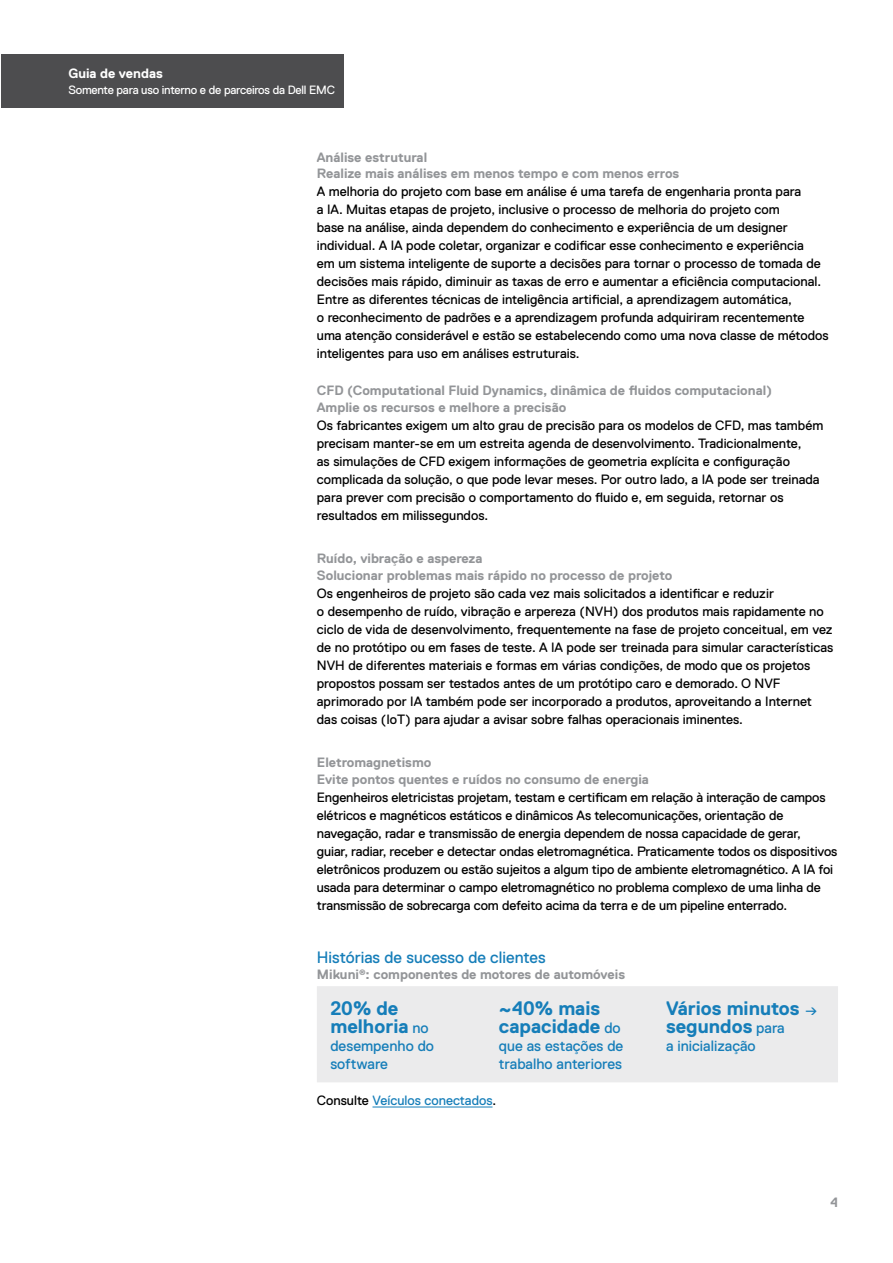
<style>
.page{position:relative;width:893px;height:1263px;background:#fff}
.page>*{position:absolute;margin:0;border:0;box-sizing:border-box;transform-origin:0 0}
.t1{font:700 19.5px/18px "Dell Replica";color:#167eb9}
.t2{font:16.5px "Dell Replica";color:#167eb9}
.t3{font:15px/18px "Dell Replica";color:#167eb9}
.t4{font:13.5px/18px "Dell Replica";color:#000}
.t5{font:700 13.5px/16.5px "Dell Replica";color:#939598}
.t6{font:13.5px "Dell Replica";color:#167eb9}
.t7{font:700 13.5px "Dell Replica";color:#fff}
.t8{font:12px "Dell Replica";letter-spacing:-.02em;color:#fff}
.s1{font-weight:400;font-size:15px}
.s2{color:#000}
</style>
<div class="page">
<hr style="left:372px;top:1107px;width:120px;height:1px;background:#167eb9">
<div style="left:317px;top:986px;width:521px;height:96px;background:#ebebec"></div>
<div style="left:1px;top:54px;width:343px;height:54px;background:#4d4d4f"></div>
<p class="t7" style="left:68px;top:66px;width:96px">Guia de vendas</p>
<p class="t8" style="left:68px;top:83px;width:268px">Somente para uso interno e de parceiros da Dell EMC</p>
<p class="t5" style="left:317px;top:149px;width:364px">Análise estrutural<br>Realize mais análises em menos tempo e com menos erros</p>
<p class="t4" style="left:317px;top:183px;width:513px">A melhoria do projeto com base em análise é uma tarefa de engenharia pronta para<br>a IA. Muitas etapas de projeto, inclusive o processo de melhoria do projeto com<br>base na análise, ainda dependem do conhecimento e experiência de um designer individual. A IA pode coletar, organizar e codificar esse conhecimento e experiência<br>em um sistema inteligente de suporte a decisões para tornar o processo de tomada de decisões mais rápido, diminuir as taxas de erro e aumentar a eficiência computacional.<br>Entre as diferentes técnicas de inteligência artificial, a aprendizagem automática,<br>o reconhecimento de padrões e a aprendizagem profunda adquiriram recentemente uma atenção considerável e estão se estabelecendo como uma nova classe de métodos inteligentes para uso em análises estruturais.</p>
<p class="t5" style="left:317px;top:382px;width:457px">CFD (Computational Fluid Dynamics, dinâmica de fluidos computacional)<br>Amplie os recursos e melhore a precisão</p>
<p class="t4" style="left:317px;top:416px;width:508px">Os fabricantes exigem um alto grau de precisão para os modelos de CFD, mas também precisam manter-se em um estreita agenda de desenvolvimento. Tradicionalmente,<br>as simulações de CFD exigem informações de geometria explícita e configuração complicada da solução, o que pode levar meses. Por outro lado, a IA pode ser treinada para prever com precisão o comportamento do fluido e, em seguida, retornar os resultados em milissegundos.</p>
<p class="t5" style="left:317px;top:550px;width:357px">Ruído, vibração e aspereza<br>Solucionar problemas mais rápido no processo de projeto</p>
<p class="t4" style="left:317px;top:584px;width:518px">Os engenheiros de projeto são cada vez mais solicitados a identificar e reduzir<br>o desempenho de ruído, vibração e arpereza (NVH) dos produtos mais rapidamente no ciclo de vida de desenvolvimento, frequentemente na fase de projeto conceitual, em vez de no protótipo ou em fases de teste. A IA pode ser treinada para simular características NVH de diferentes materiais e formas em várias condições, de modo que os projetos propostos possam ser testados antes de um protótipo caro e demorado. O NVF aprimorado por IA também pode ser incorporado a produtos, aproveitando a Internet das coisas (IoT) para ajudar a avisar sobre falhas operacionais iminentes.</p>
<p class="t5" style="left:317px;top:754px;width:334px">Eletromagnetismo<br>Evite pontos quentes e ruídos no consumo de energia</p>
<p class="t4" style="left:317px;top:788px;width:522px">Engenheiros eletricistas projetam, testam e certificam em relação à interação de campos elétricos e magnéticos estáticos e dinâmicos As telecomunicações, orientação de navegação, radar e transmissão de energia dependem de nossa capacidade de gerar,<br>guiar, radiar, receber e detectar ondas eletromagnética. Praticamente todos os dispositivos eletrônicos produzem ou estão sujeitos a algum tipo de ambiente eletromagnético. A IA foi usada para determinar o campo eletromagnético no problema complexo de uma linha de transmissão de sobrecarga com defeito acima da terra e de um pipeline enterrado.</p>
<p class="t2" style="left:317px;top:948px;width:230px">Histórias de sucesso de clientes</p>
<p class="t5" style="left:317px;top:966px;width:310px">Mikuni<sup>®</sup>: componentes de motores de automóveis</p>
<h1 class="t1" style="left:330px;top:999px;width:100px">20% de melhoria <span class="s1">no</span></h1>
<p class="t3" style="left:330px;top:1037px;width:105px">desempenho do software</p>
<h1 class="t1" style="left:499px;top:999px;width:123px">~40% mais capacidade <span class="s1">do</span></h1>
<p class="t3" style="left:499px;top:1037px;width:126px">que as estações de trabalho anteriores</p>
<h1 class="t1" style="left:666px;top:999px;width:153px">Vários minutos <span class="s1">→ </span>segundos <span class="s1">para</span></h1>
<p class="t3" style="left:666px;top:1037px;width:91px">a inicialização</p>
<p class="t6" style="left:317px;top:1093px;width:179px"><span class="s2">Consulte</span> Veículos conectados<span class="s2">.</span></p>
<p class="t5" style="left:830px;top:1194px;width:9px">4</p>
</div>
